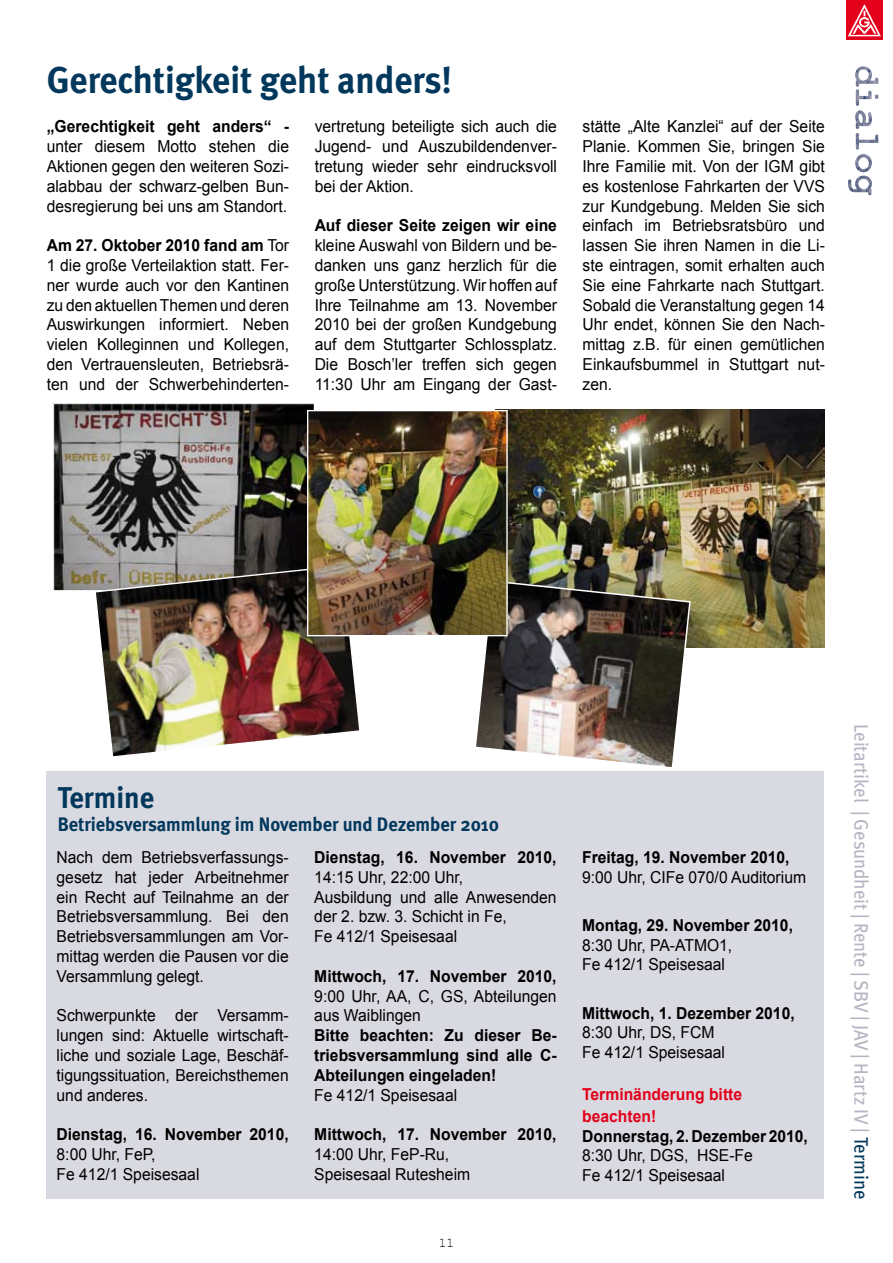
<style>
.page{position:relative;width:893px;height:1263px;background:#fff}
.page>*{position:absolute;margin:0;border:0;box-sizing:border-box;transform-origin:0 0}
.t1{font:700 37.5px "Meta";color:#03385d;scale:.95 1}
.t2{font:700 30px "Meta";color:#03385d;scale:.95 1}
.t3{font:19.5px "Meta";color:#b4b4c3;scale:.95 1}
.t4{font:700 19.5px "Meta";color:#03385d;scale:.95 1}
.t5{font:16.5px/19.8px "Arial";color:#000;text-align:justify;scale:.95 1}
.t6{font:700 16.5px/19.8px "Arial";color:#000;text-align:justify;scale:.95 1}
.t7{font:700 16.5px/21.9px "Arial";color:#e2001a;scale:.95 1}
.t8{font:13.5px "Courier New";color:#000;scale:.95 1}
.s1{font-weight:700}
.s2{color:#03385d}
</style>
<div class="page">
<img style="left:508px;top:410px;width:317px;height:237px">
<img style="left:55px;top:405px;width:258px;height:184px">
<img style="left:855px;top:66px;width:23px;height:64px">
<img style="left:847px;top:0;width:35px;height:39px">
<div style="left:47px;top:772px;width:777px;height:427px;background:#d9d9e1"></div>
<img style="left:94px;top:564px;width:266px;height:193px">
<img style="left:476px;top:579px;width:215px;height:189px">
<img style="left:309px;top:412px;width:197px;height:222px">
<div style="left:307px;top:410px;width:201px;height:226px;border:1px solid #fff"></div>
<h1 class="t1" style="left:47px;top:58px;width:428px">Gerechtigkeit geht anders!</h1>
<p class="t6" style="left:47px;top:117px;width:257px">„Gerechtigkeit geht anders“ -</p>
<p class="t5" style="left:47px;top:137px;width:257px">unter diesem Motto stehen die Aktionen gegen den weiteren Sozi&shy;alabbau der schwarz-gelben Bun&shy;desregierung bei uns am Standort.</p>
<p class="t5" style="left:47px;top:236px;width:257px"><span class="s1">Am 27. Oktober 2010 fand am</span> Tor 1 die große Verteilaktion statt. Fer&shy;ner wurde auch vor den Kantinen zu den aktuellen Themen und deren Auswirkungen informiert. Neben vielen Kolleginnen und Kollegen, den Vertrauensleuten, Betriebsrä&shy;ten und der Schwerbehinderten-</p>
<p class="t5" style="left:315px;top:117px;width:257px">vertretung beteiligte sich auch die Jugend- und Auszubildendenver&shy;tretung wieder sehr eindrucksvoll bei der Aktion.</p>
<p class="t6" style="left:315px;top:216px;width:257px">Auf dieser Seite zeigen wir eine</p>
<p class="t5" style="left:315px;top:236px;width:257px">kleine Auswahl von Bildern und be&shy;danken uns ganz herzlich für die große Unterstützung. Wir hoffen auf Ihre Teilnahme am 13. November 2010 bei der großen Kundgebung auf dem Stuttgarter Schlossplatz.<br>Die Bosch’ler treffen sich gegen 11:30 Uhr am Eingang der Gast-</p>
<p class="t5" style="left:583px;top:117px;width:257px">stätte „Alte Kanzlei“ auf der Seite Planie. Kommen Sie, bringen Sie Ihre Familie mit. Von der IGM gibt es kostenlose Fahrkarten der VVS zur Kundgebung. Melden Sie sich einfach im Betriebsratsbüro und lassen Sie ihren Namen in die Li&shy;ste eintragen, somit erhalten auch Sie eine Fahrkarte nach Stuttgart.<br>Sobald die Veranstaltung gegen 14<br>Uhr endet, können Sie den Nach&shy;mittag z.B. für einen gemütlichen Einkaufsbummel in Stuttgart nut&shy;zen.</p>
<h2 class="t2" style="left:58px;top:779px;width:103px">Termine</h2>
<p class="t4" style="left:58px;top:812px;width:466px">Betriebsversammlung im November und Dezember 2010</p>
<p class="t5" style="left:57px;top:847px;width:246px">Nach dem Betriebsverfassungs&shy;gesetz hat jeder Arbeitnehmer ein Recht auf Teilnahme an der Betriebsversammlung. Bei den Betriebsversammlungen am Vor&shy;mittag werden die Pausen vor die Versammlung gelegt.</p>
<p class="t5" style="left:57px;top:1006px;width:246px">Schwerpunkte der Versamm&shy;lungen sind: Aktuelle wirtschaft&shy;liche und soziale Lage, Beschäf&shy;tigungssituation, Bereichsthemen und anderes.</p>
<p class="t6" style="left:57px;top:1125px;width:246px">Dienstag, 16. November 2010,</p>
<p class="t5" style="left:57px;top:1144px;width:152px">8:00 Uhr, FeP,<br>Fe 412/1 Speisesaal</p>
<p class="t6" style="left:314px;top:848px;width:257px">Dienstag, 16. November 2010,</p>
<p class="t5" style="left:314px;top:867px;width:257px;text-align:left">14:15 Uhr, 22:00 Uhr,<br>Ausbildung und alle Anwesenden der 2. bzw. 3. Schicht in Fe,<br>Fe 412/1 Speisesaal</p>
<p class="t6" style="left:314px;top:967px;width:257px">Mittwoch, 17. November 2010,</p>
<p class="t5" style="left:314px;top:986px;width:257px">9:00 Uhr, AA, C, GS, Abteilungen aus Waiblingen</p>
<p class="t6" style="left:314px;top:1026px;width:257px">Bitte beachten: Zu dieser Be&shy;triebsversammlung sind alle C-Abteilungen eingeladen!</p>
<p class="t5" style="left:314px;top:1085px;width:152px">Fe 412/1 Speisesaal</p>
<p class="t6" style="left:314px;top:1125px;width:257px">Mittwoch, 17. November 2010,</p>
<p class="t5" style="left:314px;top:1144px;width:166px">14:00 Uhr, FeP-Ru,<br>Speisesaal Rutesheim</p>
<p class="t8" style="left:439px;top:1234px;width:18px">11</p>
<p class="t6" style="left:582px;top:848px;width:220px">Freitag, 19. November 2010,</p>
<p class="t5" style="left:582px;top:867px;width:237px">9:00 Uhr, CIFe 070/0 Auditorium</p>
<p class="t6" style="left:582px;top:916px;width:223px">Montag, 29. November 2010,</p>
<p class="t5" style="left:582px;top:935px;width:160px">8:30 Uhr, PA-ATMO1,<br>Fe 412/1 Speisesaal</p>
<p class="t6" style="left:582px;top:1003px;width:225px">Mittwoch, 1. Dezember 2010,</p>
<p class="t5" style="left:582px;top:1023px;width:152px">8:30 Uhr, DS, FCM<br>Fe 412/1 Speisesaal</p>
<p class="t7" style="left:582px;top:1084px;width:170px">Terminänderung bitte beachten!</p>
<p class="t6" style="left:582px;top:1126px;width:239px">Donnerstag, 2. Dezember 2010,</p>
<p class="t5" style="left:582px;top:1146px;width:181px">8:30 Uhr, DGS, HSE-Fe<br>Fe 412/1 Speisesaal</p>
<p class="t3" style="left:873px;top:724px;width:502px;rotate:90deg">Leitartikel | Gesundheit | Rente | SBV | JAV | Hartz IV | <span class="s2">Termine</span></p>
</div>
